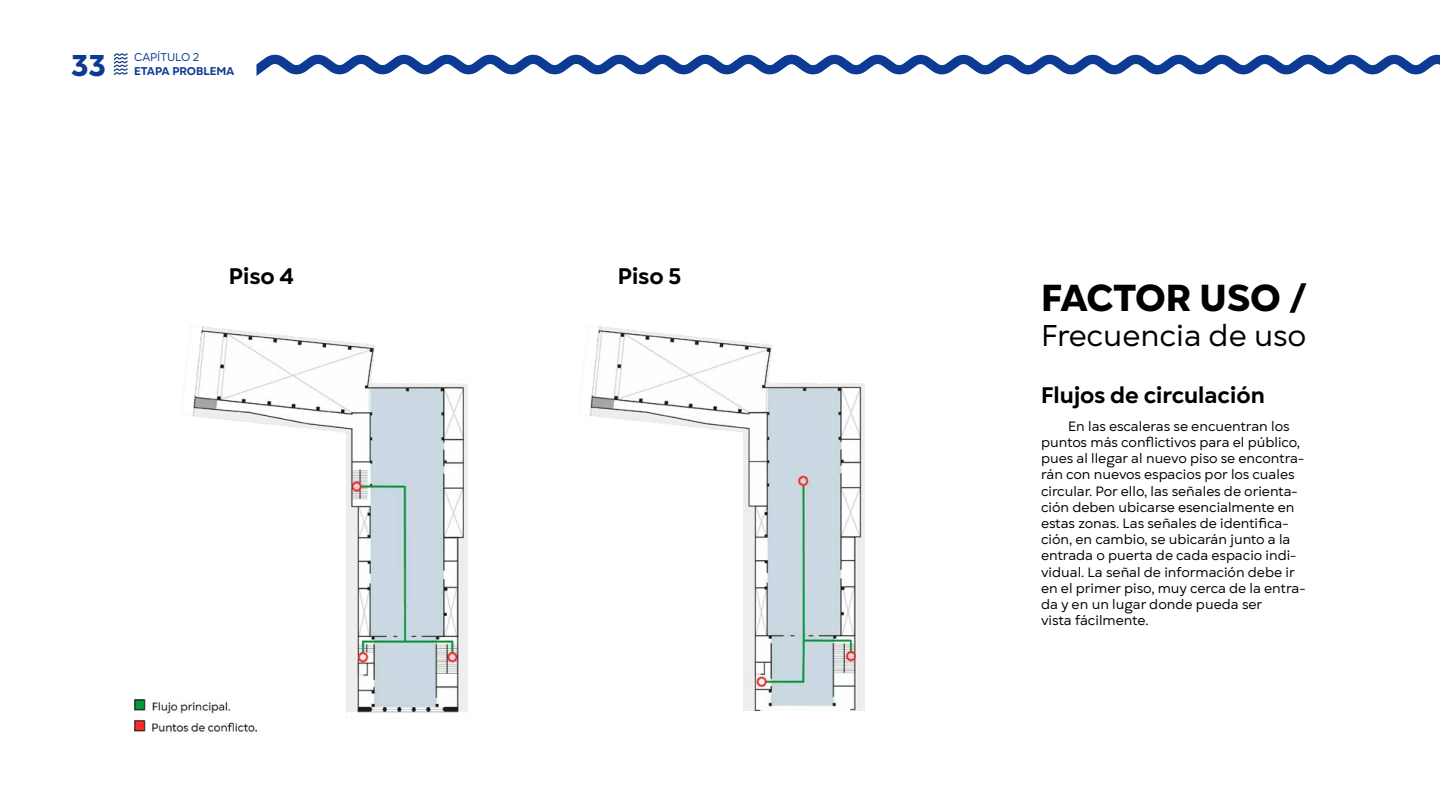
<style>
.page{position:relative;width:1440px;height:810px;background:#fff}
.page>*{position:absolute;margin:0;border:0;box-sizing:border-box;transform-origin:0 0}
.t1{font:800 37.5px "Gogh";letter-spacing:-.01em;color:#000}
.t2{font:30px "Gogh";color:#000}
.t3{font:800 30px "Gogh";color:#0c3a92}
.t4{font:700 22.5px "Gogh";color:#000}
.t5{font:13.5px/16.2px "Gogh";color:#000}
.t6{font:700 11.25px "Gogh";color:#0c3a92}
.t7{font:11.25px "Gogh";color:#0c3a92}
</style>
<div class="page">
<svg style="left:114px;top:53px;width:14px;height:22px"></svg>
<svg style="left:256px;top:54px;width:1184px;height:22px"></svg>
<img style="left:191px;top:326px;width:276px;height:387px">
<img style="left:578px;top:326px;width:286px;height:385px">
<img style="left:134px;top:700px;width:122px;height:35px">
<p class="t7" style="left:134px;top:51px;width:67px">CAPÍTULO 2</p>
<h2 class="t3" style="left:71px;top:46px;width:36px">33</h2>
<p class="t6" style="left:134px;top:64px;width:102px">ETAPA PROBLEMA</p>
<h3 class="t4" style="left:229px;top:262px;width:66px">Piso 4</h3>
<h3 class="t4" style="left:618px;top:262px;width:65px">Piso 5</h3>
<h1 class="t1" style="left:1041px;top:274px;width:268px">FACTOR USO /</h1>
<h2 class="t2" style="left:1041px;top:317px;width:267px">Frecuencia de uso</h2>
<h3 class="t4" style="left:1041px;top:381px;width:225px">Flujos de circulación</h3>
<p class="t5" style="left:1041px;top:418px;width:266px;text-indent:27px">En las escaleras se encuentran los puntos más conflictivos para el público, pues al llegar al nuevo piso se encontra&shy;rán con nuevos espacios por los cuales circular. Por ello, las señales de orienta&shy;ción deben ubicarse esencialmente en estas zonas. Las señales de identifica&shy;ción, en cambio, se ubicarán junto a la entrada o puerta de cada espacio indi&shy;vidual. La señal de información debe ir en el primer piso, muy cerca de la entra&shy;da y en un lugar donde pueda ser<br>vista fácilmente.</p>
</div>
